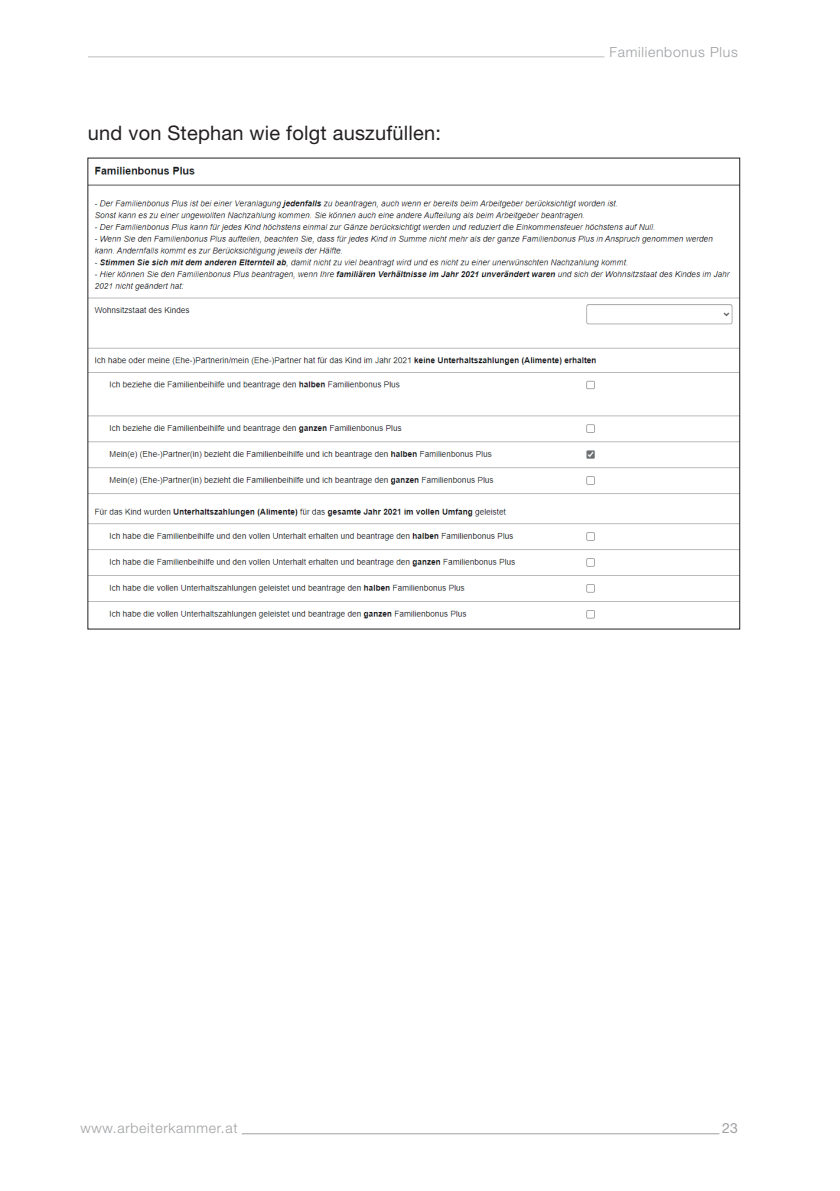
<style>
.page{position:relative;width:840px;height:1191px;background:#fff}
.page>*{position:absolute;margin:0;border:0;box-sizing:border-box;transform-origin:0 0}
.t1{font:20px "Helvetica Neue LT Std";letter-spacing:.01em;color:#231f20}
.t2{font:300 14px "Helvetica Neue LT Std";letter-spacing:.05em;color:#9d9fa2}
.t3{font:14px "Helvetica Neue LT Std";color:#9d9fa2}
</style>
<div class="page">
<hr style="left:242px;top:1133px;width:477px;height:1px;background:#9d9fa2">
<hr style="left:88px;top:57px;width:516px;height:1px;background:#bcbdc0">
<img style="left:89px;top:166px;width:648px;height:453px">
<h1 class="t1" style="left:88px;top:121px;width:354px">und von Stephan wie folgt auszufüllen:</h1>
<p class="t2" style="left:609px;top:43px;width:130px">Familienbonus Plus</p>
<p class="t2" style="left:80px;top:1119px;width:158px">www.arbeiterkammer.at</p>
<p class="t3" style="left:721px;top:1120px;width:17px">23</p>
</div>
